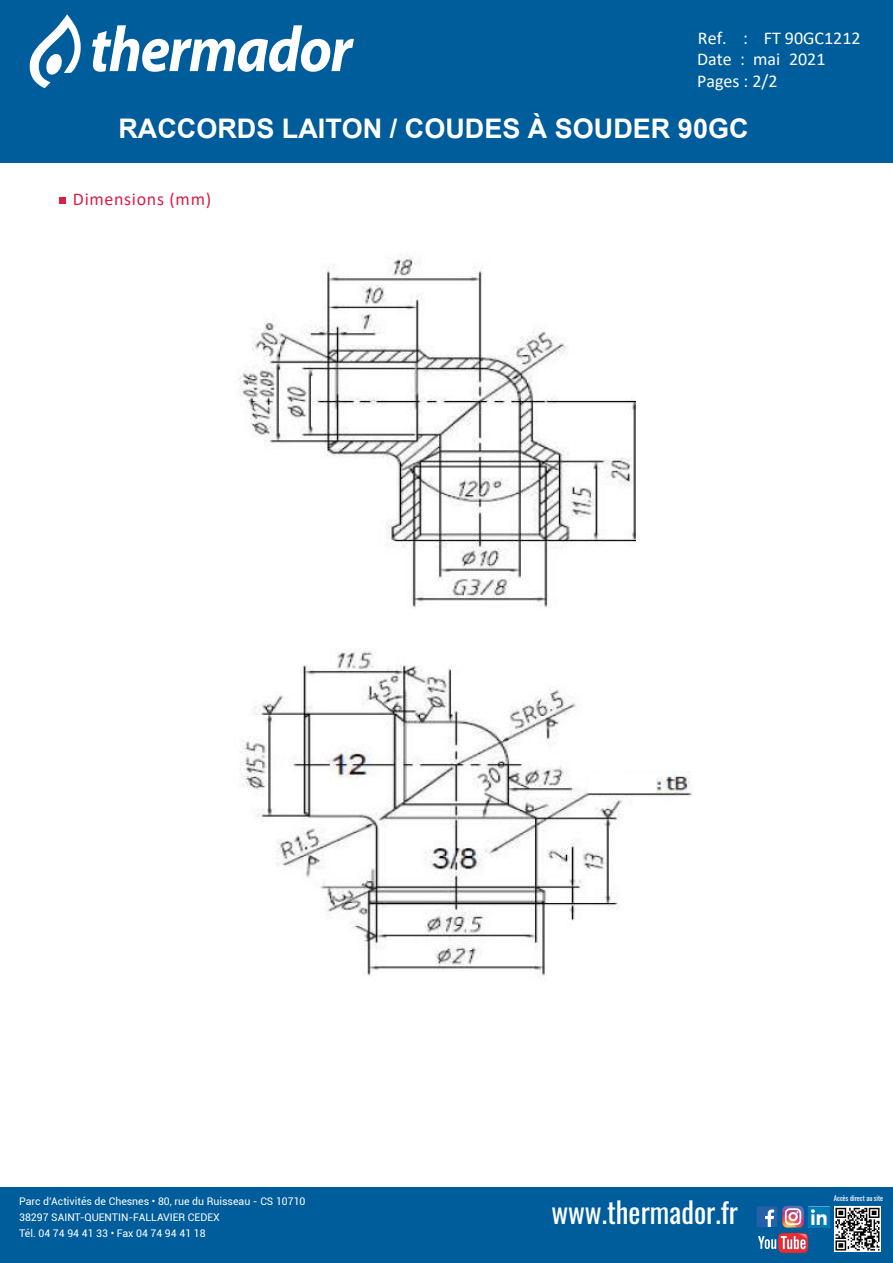
<style>
.page{position:relative;width:893px;height:1263px;background:#fff}
.page>*{position:absolute;margin:0;border:0;box-sizing:border-box;transform-origin:0 0}
.t1{font:28.5px "Oswald";color:#fff}
.t2{font:700 27px "Arial";color:#fff}
.t3{font:18px/21.6px "Calibri";color:#fff}
.t4{font:18px "Calibri";letter-spacing:.035em;color:#d91e47}
.t5{font:10.5px/15.6px "Roboto";color:#fff}
.t6{font:6.9px "Oswald";color:#fff}
</style>
<div class="page">
<div style="left:0;top:0;width:893px;height:162px;background:#005d9c"></div>
<div style="left:0;top:1187px;width:893px;height:76px;background:#005d9c"></div>
<img style="left:808px;top:1206px;width:21px;height:21px">
<svg style="left:758px;top:1233px;width:50px;height:20px"></svg>
<img style="left:835px;top:1206px;width:45px;height:45px">
<svg style="left:757px;top:1206px;width:47px;height:21px"></svg>
<div style="left:59px;top:197px;width:6px;height:7px;background:#d91e47"></div>
<img style="left:239px;top:257px;width:397px;height:351px">
<img style="left:240px;top:648px;width:453px;height:330px">
<div style="left:588px;top:773px;width:68px;height:19px;background:#fff"></div>
<svg style="left:92px;top:25px;width:262px;height:47px"></svg>
<svg style="left:29px;top:14px;width:52px;height:74px"></svg>
<h3 class="t3" style="left:697px;top:27px;width:165px">Ref. : FT 90GC1212<br>Date : mai 2021<br>Pages : 2/2</h3>
<h2 class="t2" style="left:118px;top:110px;width:632px">RACCORDS LAITON / COUDES À SOUDER 90GC</h2>
<h3 class="t4" style="left:73px;top:187px;width:140px">Dimensions (mm)</h3>
<p class="t5" style="left:19px;top:1193px;width:288px">Parc d’Activités de Chesnes • 80, rue du Ruisseau - CS 10710<br>38297 SAINT-QUENTIN-FALLAVIER CEDEX<br>Tél. 04 74 94 41 33 • Fax 04 74 94 41 18</p>
<h1 class="t1" style="left:551px;top:1187px;width:188px">www.thermador.fr</h1>
<p class="t6" style="left:834px;top:1192px;width:51px">Accès direct au site</p>
</div>
